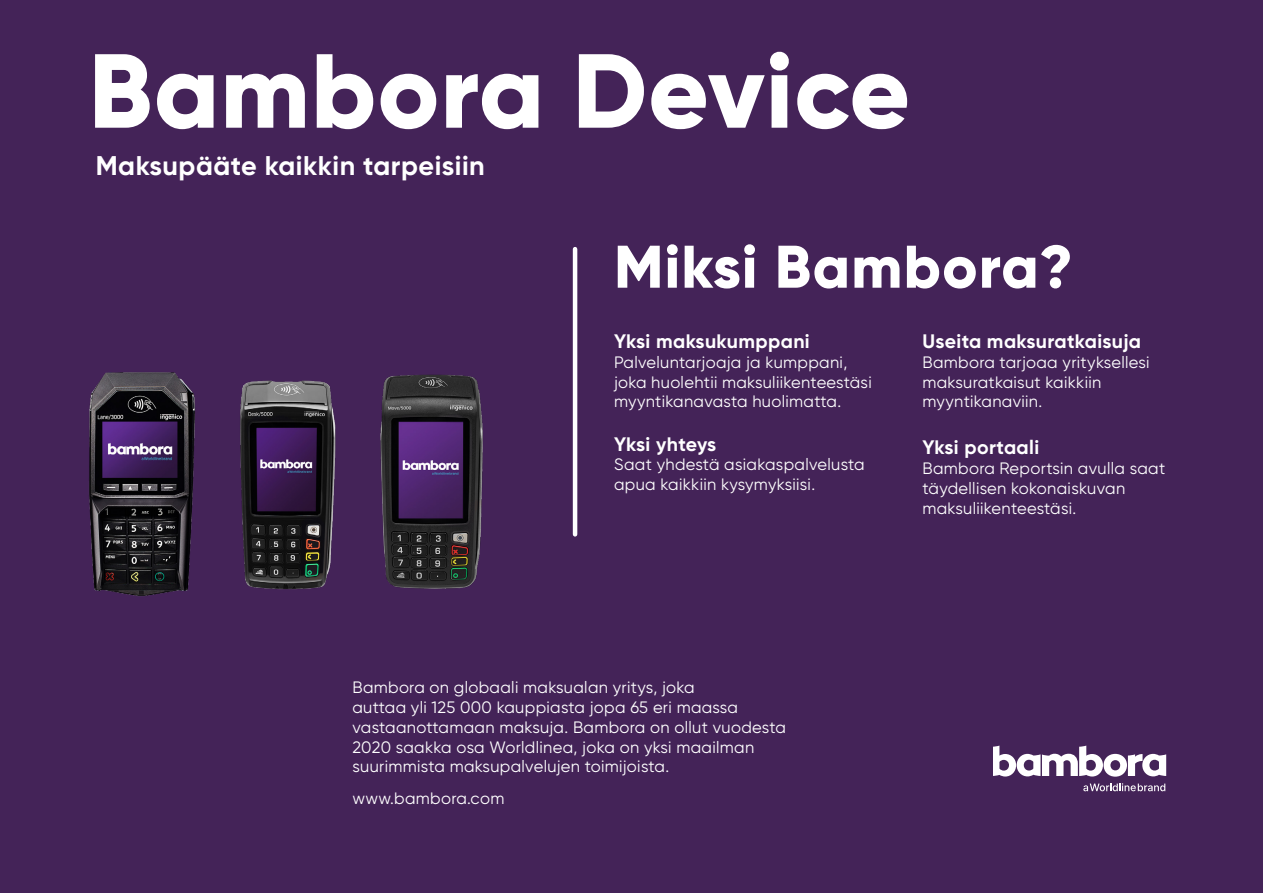
<style>
.page{position:relative;width:1263px;height:893px;background:#442358}
.page>*{position:absolute;margin:0;border:0;box-sizing:border-box;transform-origin:0 0}
.t1{font:800 105px "Gilroy";letter-spacing:.01em;color:#fff}
.t2{font:800 60px "Gilroy";letter-spacing:.02em;color:#fff}
.t3{font:700 27px "Gilroy";letter-spacing:.02em;color:#fff}
.t4{font:700 19.5px "Gilroy";letter-spacing:.015em;color:#fff}
.t5{font:16.5px/19.8px "Gilroy";letter-spacing:.02em;color:#fff}
</style>
<div class="page">
<hr style="left:573px;top:249px;width:4px;height:285px;background:#fff">
<svg style="left:1083px;top:783px;width:82px;height:8px"></svg>
<svg style="left:993px;top:746px;width:173px;height:31px"></svg>
<img style="left:89px;top:372px;width:106px;height:224px">
<img style="left:240px;top:366px;width:338px;height:224px">
<p class="t1" style="left:89px;top:25px;width:823px">Bambora Device</p>
<p class="t3" style="left:96px;top:149px;width:391px">Maksupääte kaikkin tarpeisiin</p>
<p class="t2" style="left:614px;top:229px;width:460px">Miksi Bambora?</p>
<p class="t4" style="left:614px;top:329px;width:197px">Yksi maksukumppani</p>
<p class="t5" style="left:614px;top:352px;width:259px">Palveluntarjoaja ja kumppani, joka huolehtii maksuliikenteestäsi myyntikanavasta huolimatta.</p>
<p class="t4" style="left:614px;top:432px;width:104px">Yksi yhteys</p>
<p class="t5" style="left:614px;top:455px;width:252px">Saat yhdestä asiakaspalvelusta apua kaikkiin kysymyksiisi.</p>
<p class="t4" style="left:922px;top:329px;width:220px">Useita maksuratkaisuja</p>
<p class="t5" style="left:922px;top:352px;width:229px">Bambora tarjoaa yrityksellesi maksuratkaisut kaikkiin myyntikanaviin.</p>
<p class="t4" style="left:922px;top:435px;width:118px">Yksi portaali</p>
<p class="t5" style="left:922px;top:458px;width:244px">Bambora Reportsin avulla saat täydellisen kokonaiskuvan maksuliikenteestäsi.</p>
<p class="t5" style="left:352px;top:677px;width:435px">Bambora on globaali maksualan yritys, joka<br>auttaa yli 125 000 kauppiasta jopa 65 eri maassa vastaanottamaan maksuja. Bambora on ollut vuodesta 2020 saakka osa Worldlinea, joka on yksi maailman suurimmista maksupalvelujen toimijoista.</p>
<p class="t5" style="left:352px;top:788px;width:153px">www.bambora.com</p>
</div>
